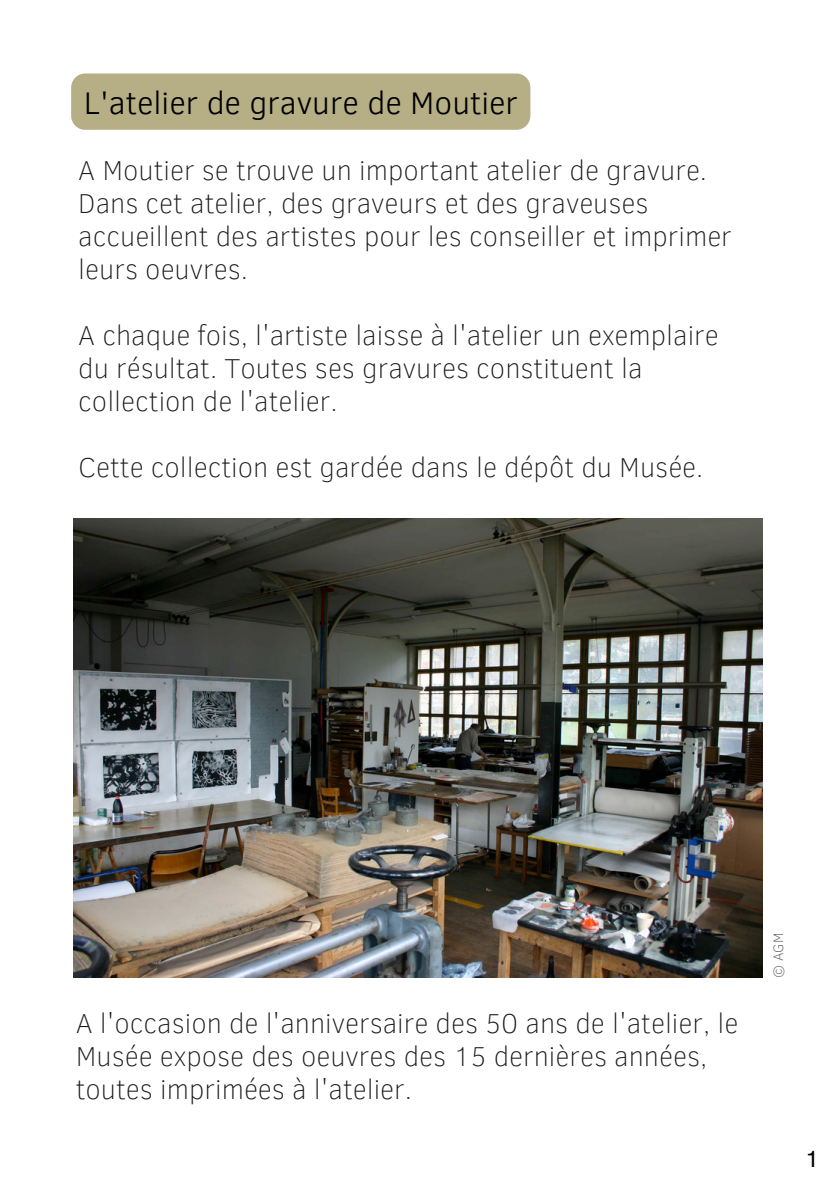
<style>
.page{position:relative;width:839px;height:1191px;background:#fff}
.page>*{position:absolute;margin:0;border:0;box-sizing:border-box;transform-origin:0 0}
.t1{font:300 32px "Clear Sans";color:#000}
.t2{font:100 28px/33px "Clear Sans";color:#191919}
.t3{font:24px "Clear Sans";color:#000}
.t4{font:100 14px "Clear Sans";color:#4f4948}
</style>
<div class="page">
<img style="left:73px;top:518px;width:689px;height:459px">
<div style="left:71px;top:74px;width:459px;height:56px;background:#b6ae84;border-radius:14px"></div>
<p class="t1" style="left:84px;top:80px;width:435px">L'atelier de gravure de Moutier</p>
<p class="t2" style="left:78px;top:152px;width:655px">A Moutier se trouve un important atelier de gravure.<br>Dans cet atelier, des graveurs et des graveuses accueillent des artistes pour les conseiller et imprimer leurs oeuvres.</p>
<p class="t2" style="left:78px;top:317px;width:642px">A chaque fois, l'artiste laisse à l'atelier un exemplaire du résultat. Toutes ses gravures constituent la collection de l'atelier.</p>
<p class="t2" style="left:78px;top:449px;width:626px">Cette collection est gardée dans le dépôt du Musée.</p>
<p class="t2" style="left:76px;top:1005px;width:664px">A l'occasion de l'anniversaire des 50 ans de l'atelier, le<br>Musée expose des oeuvres des 15 dernières années, toutes imprimées à l'atelier.</p>
<p class="t4" style="left:768px;top:978px;width:46px;rotate:-90deg">© AGM</p>
<p class="t3" style="left:804px;top:1141px;width:16px">1</p>
</div>
